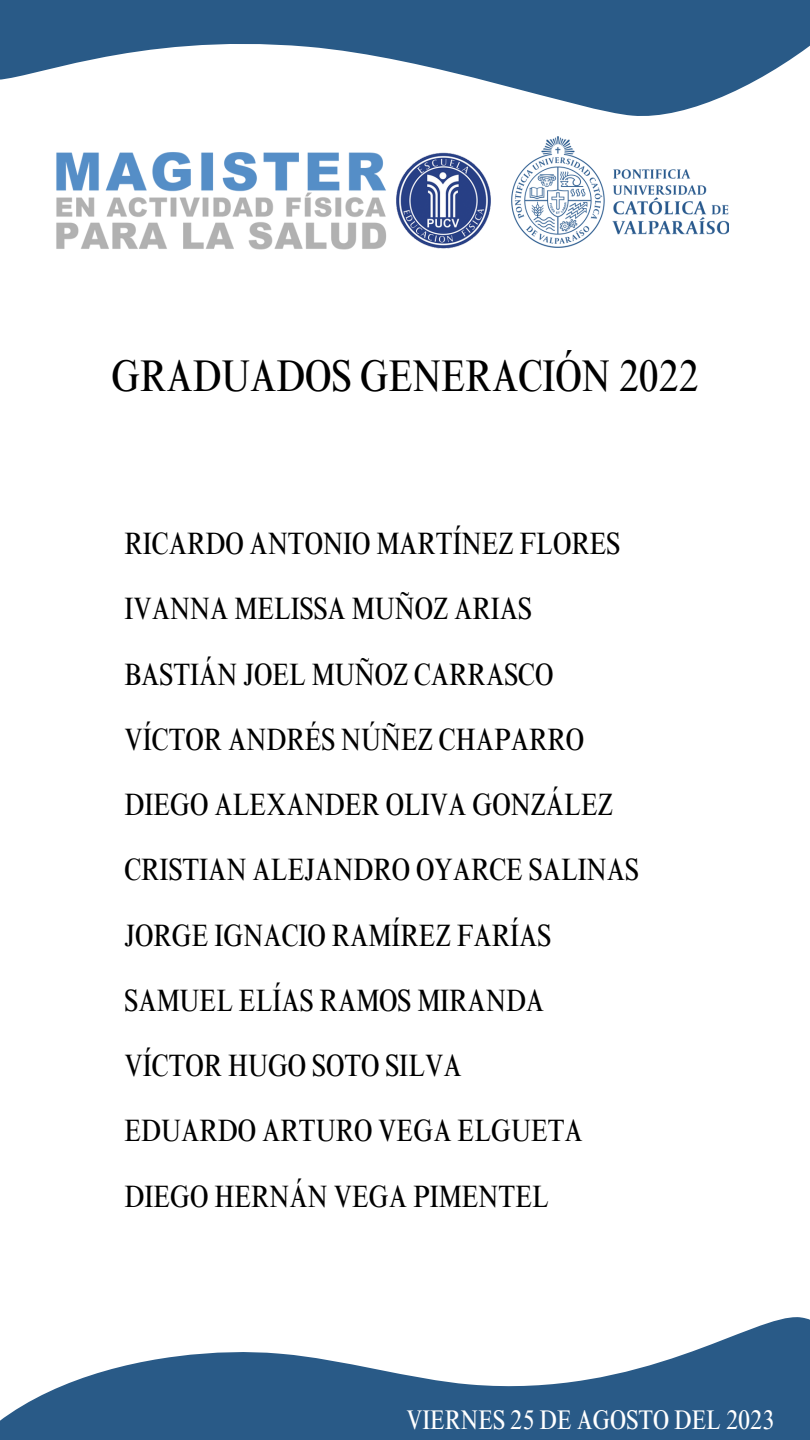
<style>
.page{position:relative;width:810px;height:1440px;background:#fff}
.page>*{position:absolute;margin:0;border:0;box-sizing:border-box;transform-origin:0 0}
.t1{font:condensed 44.4px "Times NRMT Pro";color:#000}
.t2{font:condensed 30.9px/65.2px "Times NRMT Pro";color:#000}
.t3{font:condensed 27px "Times NRMT Pro";color:#fff}
</style>
<div class="page">
<svg style="left:0;top:1317px;width:810px;height:123px;fill:#295a87"></svg>
<img style="left:56px;top:161px;width:435px;height:89px">
<img style="left:511px;top:161px;width:218px;height:87px">
<svg style="left:0;top:0;width:810px;height:161px"></svg>
<h1 class="t1" style="left:111px;top:359px;width:589px">GRADUADOS GENERACIÓN 2022</h1>
<p class="t2" style="left:125px;top:515px;width:516px">RICARDO ANTONIO MARTÍNEZ FLORES<br>IVANNA MELISSA MUÑOZ ARIAS<br>BASTIÁN JOEL MUÑOZ CARRASCO<br>VÍCTOR ANDRÉS NÚÑEZ CHAPARRO<br>DIEGO ALEXANDER OLIVA GONZÁLEZ<br>CRISTIAN ALEJANDRO OYARCE SALINAS<br>JORGE IGNACIO RAMÍREZ FARÍAS<br>SAMUEL ELÍAS RAMOS MIRANDA<br>VÍCTOR HUGO SOTO SILVA<br>EDUARDO ARTURO VEGA ELGUETA<br>DIEGO HERNÁN VEGA PIMENTEL</p>
<h2 class="t3" style="left:406px;top:1410px;width:370px">VIERNES 25 DE AGOSTO DEL 2023</h2>
</div>
